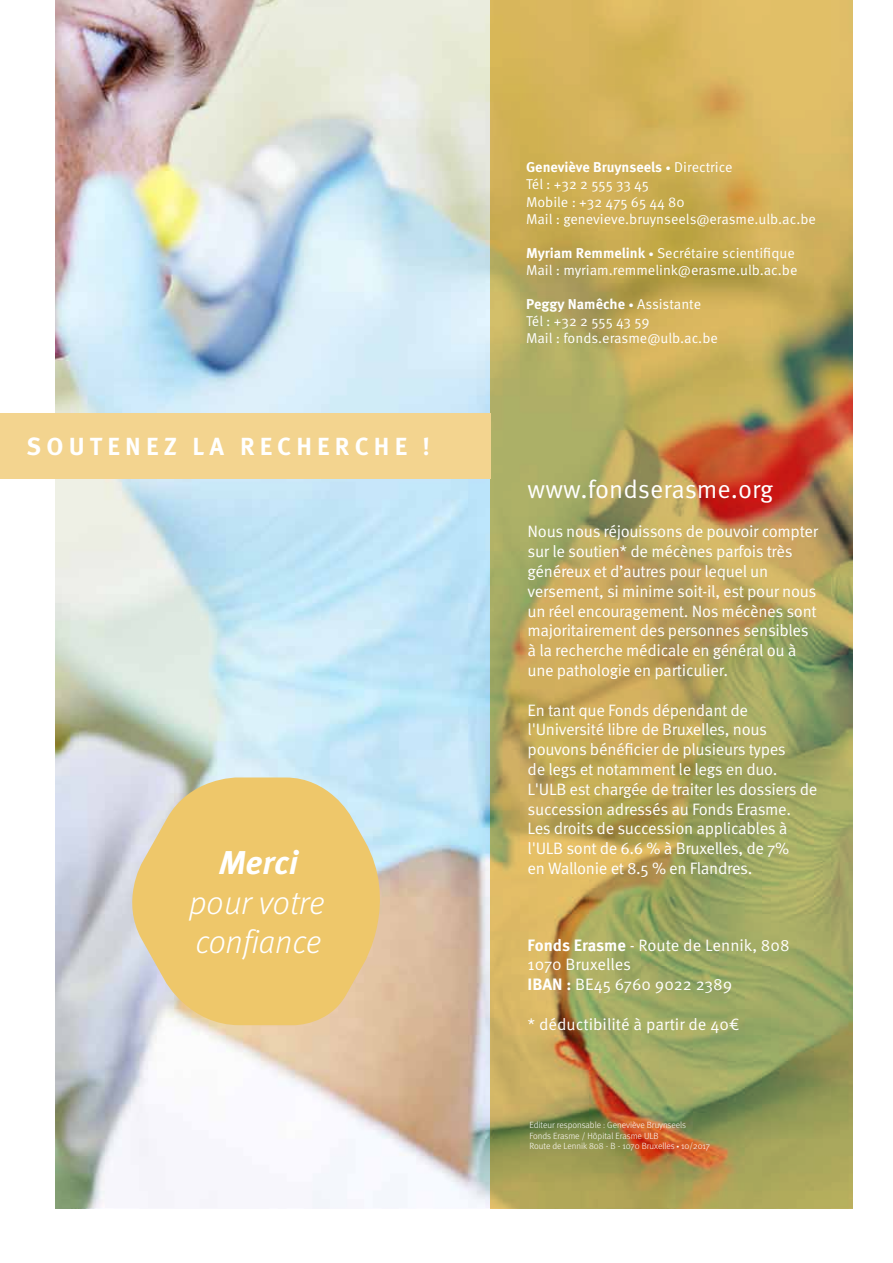
<style>
.page{position:relative;width:893px;height:1263px;background:#fff}
.page>*{position:absolute;margin:0;border:0;box-sizing:border-box;transform-origin:0 0}
.t1{font:italic 300 33px/39.6px "Meta OT";color:#fff}
.t2{font:italic 700 33px "Meta OT";letter-spacing:-.005em;color:#fff}
.t3{font:25.5px "Meta OT Norm";color:#fff}
.t4{font:700 24.75px "Meta OT";letter-spacing:.21em;color:#fff}
.t5{font:16.5px/19.8px "Meta OT Norm";letter-spacing:-.02em;color:#fff}
.t6{font:16.5px/19.8px "Meta OT Norm";color:#fff}
.t7{font:14.25px/17.1px "Meta OT Norm";color:#fff}
.t8{font:700 14.25px "Meta OT";color:#fff}
.t9{font:300 9px/10.8px "Meta OT";color:#fff}
.s1{font-family:"Meta OT Norm";font-weight:400;font-size:10.5px}
.s2{font-family:"Meta OT Norm";font-weight:400}
.s3{font-family:"Meta OT";font-weight:700}
.s4{font-size:10.5px}
.s5{font-size:6.75px}
</style>
<div class="page">
<img style="left:55px;top:0;width:435px;height:1208px">
<svg style="left:490px;top:0;width:362px;height:1208px;background:#b7a459"></svg>
<div style="left:0;top:413px;width:490px;height:66px;background:#f3d48f"></div>
<svg style="left:120px;top:777px;width:279px;height:248px;background:#e6ca88"></svg>
<h3 class="t4" style="left:27px;top:431px;width:405px">SOUTENEZ LA RECHERCHE !</h3>
<h1 class="t2" style="left:219px;top:842px;width:81px">Merci</h1>
<h1 class="t1" style="left:189px;top:883px;width:137px">pour votre confiance</h1>
<p class="t8" style="left:526px;top:158px;width:208px">Geneviève Bruynseels <span class="s1">•</span> <span class="s2">Directrice</span></p>
<p class="t7" style="left:526px;top:176px;width:291px">Tél : +32 2 555 33 45<br>Mobile : +32 475 65 44 80<br>Mail : genevieve.bruynseels@erasme.ulb.ac.be</p>
<p class="t7" style="left:526px;top:245px;width:273px"><span class="s3">Myriam Remmelink</span> <span class="s4">•</span> Secrétaire scientifique<br>Mail : myriam.remmelink@erasme.ulb.ac.be</p>
<p class="t8" style="left:526px;top:295px;width:177px">Peggy Namêche <span class="s1">•</span> <span class="s2">Assistante</span></p>
<p class="t7" style="left:526px;top:313px;width:193px">Tél : +32 2 555 43 59<br>Mail : fonds.erasme@ulb.ac.be</p>
<h2 class="t3" style="left:528px;top:474px;width:247px">www.fondserasme.org</h2>
<p class="t5" style="left:528px;top:522px;width:292px">Nous nous réjouissons de pouvoir compter sur le soutien* de mécènes parfois très généreux et d’autres pour lequel un versement, si minime soit-il, est pour nous un réel encouragement. Nos mécènes sont majoritairement des personnes sensibles à la recherche médicale en général ou à une pathologie en particulier.</p>
<p class="t5" style="left:528px;top:700px;width:291px">En tant que Fonds dépendant de l'Université libre de Bruxelles, nous pouvons bénéficier de plusieurs types<br>de legs et notamment le legs en duo.<br>L'ULB est chargée de traiter les dossiers de succession adressés au Fonds Erasme.<br>Les droits de succession applicables à l'ULB sont de 6.6 % à Bruxelles, de 7%<br>en Wallonie et 8.5 % en Flandres.</p>
<p class="t6" style="left:528px;top:935px;width:263px"><span class="s3">Fonds Erasme</span> - Route de Lennik, 808<br>1070 Bruxelles<br><span class="s3">IBAN :</span> BE45 6760 9022 2389</p>
<p class="t6" style="left:528px;top:1014px;width:214px">* déductibilité à partir de 40€</p>
<p class="t9" style="left:529px;top:1119px;width:182px">Editeur responsable : Geneviève Bruynseels<br>Fonds Erasme / Hôpital Erasme ULB<br>Route de Lennik 808 - B - 1070 Bruxelles <span class="s5">•</span> 10/2017</p>
</div>
